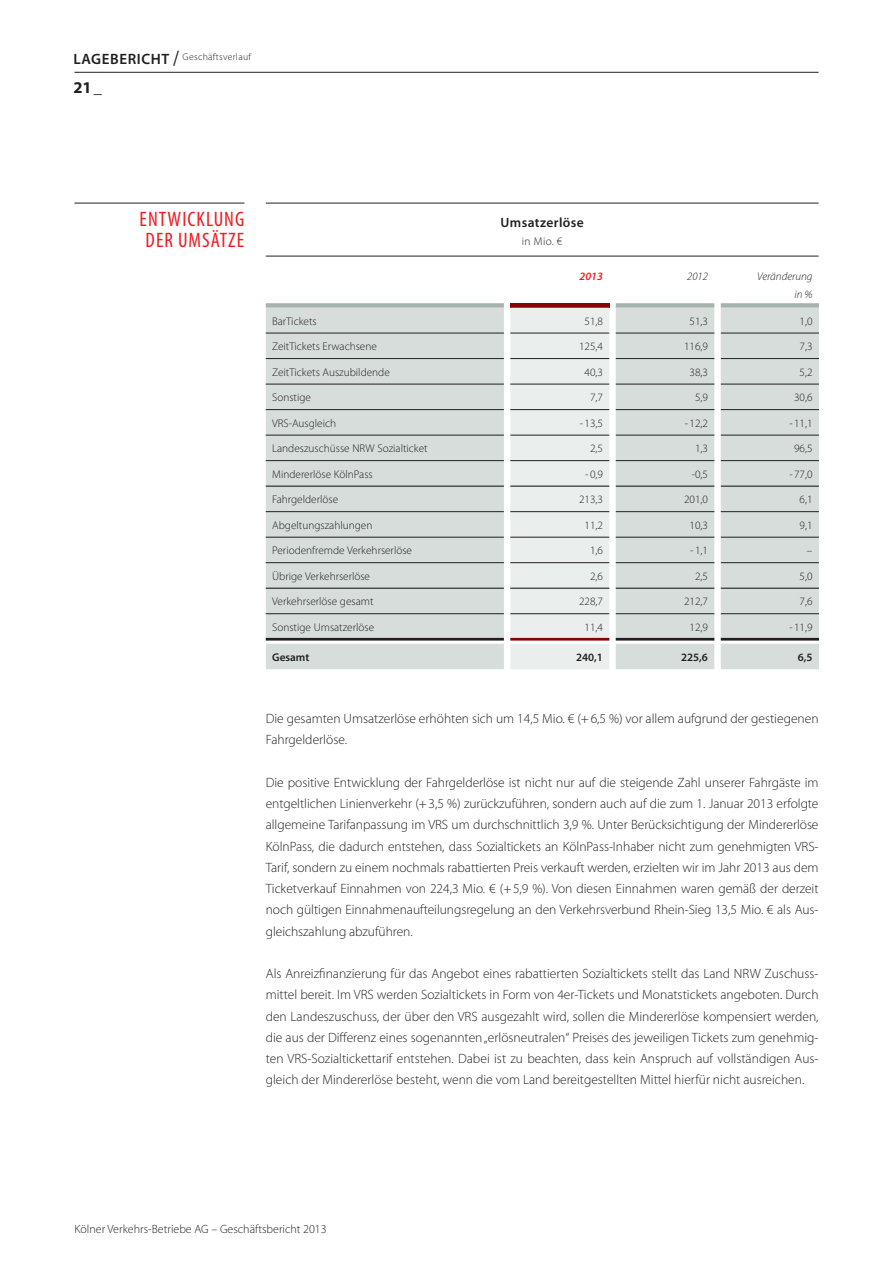
<style>
.page{position:relative;width:893px;height:1263px;background:#fff}
.page>*{position:absolute;margin:0;border:0;box-sizing:border-box;transform-origin:0 0}
.t1{font:condensed 21px/21px "Myriad Pro";letter-spacing:.05em;color:#ee1d23}
.t2{font:700 16.5px "Myriad Pro";color:#231f20}
.t3{font:300 13.5px/21.3px "Myriad Pro";color:#231f20;text-align:justify}
.t4{font:600 13.5px "Myriad Pro";letter-spacing:.03em;color:#231f20}
.t5{font:300 12px "Myriad Pro";color:#231f20}
.t6{font:300 11.25px "Myriad Pro";color:#231f20}
.t7{font:600 11.25px "Myriad Pro";color:#231f20}
.t8{font:italic 300 11.25px/18px "Myriad Pro";color:#231f20;text-align:right}
.t9{font:italic 600 11.25px "Myriad Pro";color:#ee1d23}
.t10{font:300 9.75px "Myriad Pro";letter-spacing:.03em;color:#231f20}
.s1{font-weight:600;font-size:15px}
.s2{font-weight:400;font-stretch:condensed;font-size:21px}
</style>
<div class="page">
<hr style="left:74px;top:72px;width:745px;height:1px;background:#231f20">
<hr style="left:266px;top:203px;width:553px;height:1px;background:#231f20">
<hr style="left:266px;top:256px;width:553px;height:1px;background:#231f20">
<svg style="left:266px;top:303px;width:553px;height:366px;background:#d9dedc"></svg>
<hr style="left:266px;top:588px;width:238px;height:1px;background:#231f20">
<hr style="left:510px;top:588px;width:99px;height:1px;background:#231f20">
<hr style="left:616px;top:588px;width:98px;height:1px;background:#231f20">
<hr style="left:266px;top:486px;width:238px;height:1px;background:#231f20">
<hr style="left:510px;top:486px;width:99px;height:1px;background:#231f20">
<hr style="left:616px;top:486px;width:98px;height:1px;background:#231f20">
<hr style="left:266px;top:638px;width:238px;height:3px;background:#231f20">
<hr style="left:510px;top:638px;width:99px;height:3px;background:#8b0202">
<hr style="left:616px;top:638px;width:98px;height:3px;background:#231f20">
<hr style="left:721px;top:486px;width:98px;height:1px;background:#231f20">
<hr style="left:721px;top:588px;width:98px;height:1px;background:#231f20">
<hr style="left:721px;top:638px;width:98px;height:3px;background:#231f20">
<hr style="left:266px;top:333px;width:238px;height:1px;background:#231f20">
<hr style="left:510px;top:333px;width:99px;height:1px;background:#231f20">
<hr style="left:616px;top:333px;width:98px;height:1px;background:#231f20">
<hr style="left:721px;top:333px;width:98px;height:1px;background:#231f20">
<hr style="left:266px;top:358px;width:238px;height:1px;background:#231f20">
<hr style="left:510px;top:358px;width:99px;height:1px;background:#231f20">
<hr style="left:616px;top:358px;width:98px;height:1px;background:#231f20">
<hr style="left:721px;top:358px;width:98px;height:1px;background:#231f20">
<hr style="left:266px;top:384px;width:238px;height:1px;background:#231f20">
<hr style="left:510px;top:384px;width:99px;height:1px;background:#231f20">
<hr style="left:616px;top:384px;width:98px;height:1px;background:#231f20">
<hr style="left:721px;top:384px;width:98px;height:1px;background:#231f20">
<hr style="left:266px;top:409px;width:238px;height:1px;background:#231f20">
<hr style="left:510px;top:409px;width:99px;height:1px;background:#231f20">
<hr style="left:616px;top:409px;width:98px;height:1px;background:#231f20">
<hr style="left:721px;top:409px;width:98px;height:1px;background:#231f20">
<hr style="left:266px;top:435px;width:238px;height:1px;background:#231f20">
<hr style="left:510px;top:435px;width:99px;height:1px;background:#231f20">
<hr style="left:616px;top:435px;width:98px;height:1px;background:#231f20">
<hr style="left:721px;top:435px;width:98px;height:1px;background:#231f20">
<hr style="left:266px;top:460px;width:238px;height:1px;background:#231f20">
<hr style="left:510px;top:460px;width:99px;height:1px;background:#231f20">
<hr style="left:616px;top:460px;width:98px;height:1px;background:#231f20">
<hr style="left:721px;top:460px;width:98px;height:1px;background:#231f20">
<hr style="left:266px;top:511px;width:238px;height:1px;background:#231f20">
<hr style="left:510px;top:511px;width:99px;height:1px;background:#231f20">
<hr style="left:616px;top:511px;width:98px;height:1px;background:#231f20">
<hr style="left:721px;top:511px;width:98px;height:1px;background:#231f20">
<hr style="left:266px;top:537px;width:238px;height:1px;background:#231f20">
<hr style="left:510px;top:537px;width:99px;height:1px;background:#231f20">
<hr style="left:616px;top:537px;width:98px;height:1px;background:#231f20">
<hr style="left:721px;top:537px;width:98px;height:1px;background:#231f20">
<hr style="left:266px;top:562px;width:238px;height:1px;background:#231f20">
<hr style="left:510px;top:562px;width:99px;height:1px;background:#231f20">
<hr style="left:616px;top:562px;width:98px;height:1px;background:#231f20">
<hr style="left:721px;top:562px;width:98px;height:1px;background:#231f20">
<hr style="left:266px;top:613px;width:238px;height:1px;background:#231f20">
<hr style="left:510px;top:613px;width:99px;height:1px;background:#231f20">
<hr style="left:616px;top:613px;width:98px;height:1px;background:#231f20">
<hr style="left:721px;top:613px;width:98px;height:1px;background:#231f20">
<hr style="left:74px;top:203px;width:170px;height:1px;background:#231f20">
<p class="t10" style="left:73px;top:51px;width:179px"><span class="s1">LAgebericht</span> <span class="s2">/</span> Geschäftsverlauf</p>
<p class="t2" style="left:73px;top:76px;width:30px">21_</p>
<h1 class="t1" style="left:140px;top:208px;width:106px">ENTWICKLU NG<br>DER UMSÄTZE</h1>
<p class="t4" style="left:500px;top:214px;width:85px">Umsatzerlöse</p>
<p class="t6" style="left:522px;top:234px;width:42px">in Mio. €</p>
<p class="t9" style="left:580px;top:269px;width:25px">2013</p>
<p class="t8" style="left:687px;top:267px;width:22px">2012</p>
<p class="t8" style="left:757px;top:267px;width:57px">Veränderung in %</p>
<p class="t6" style="left:272px;top:314px;width:46px">BarTickets</p>
<p class="t6" style="left:585px;top:314px;width:20px">51,8</p>
<p class="t6" style="left:690px;top:314px;width:20px">51,3</p>
<p class="t6" style="left:800px;top:314px;width:14px">1,0</p>
<p class="t6" style="left:272px;top:339px;width:106px">ZeitTickets Erwachsene</p>
<p class="t6" style="left:579px;top:339px;width:25px">125,4</p>
<p class="t6" style="left:684px;top:339px;width:25px">116,9</p>
<p class="t6" style="left:800px;top:339px;width:14px">7,3</p>
<p class="t6" style="left:272px;top:365px;width:119px">ZeitTickets Auszubildende</p>
<p class="t6" style="left:585px;top:365px;width:20px">40,3</p>
<p class="t6" style="left:690px;top:365px;width:20px">38,3</p>
<p class="t6" style="left:800px;top:365px;width:14px">5,2</p>
<p class="t6" style="left:272px;top:391px;width:40px">Sonstige</p>
<p class="t6" style="left:590px;top:391px;width:14px">7,7</p>
<p class="t6" style="left:695px;top:391px;width:14px">5,9</p>
<p class="t6" style="left:794px;top:391px;width:20px">30,6</p>
<p class="t6" style="left:272px;top:416px;width:65px">VRS-Ausgleich</p>
<p class="t6" style="left:580px;top:416px;width:25px">- 13,5</p>
<p class="t6" style="left:685px;top:416px;width:25px">- 12,2</p>
<p class="t6" style="left:789px;top:416px;width:25px">- 11,1</p>
<p class="t6" style="left:272px;top:442px;width:157px">Landeszuschüsse NRW Sozialticket</p>
<p class="t6" style="left:590px;top:442px;width:14px">2,5</p>
<p class="t6" style="left:695px;top:442px;width:14px">1,3</p>
<p class="t6" style="left:794px;top:442px;width:20px">96,5</p>
<p class="t6" style="left:272px;top:467px;width:102px">Mindererlöse KölnPass</p>
<p class="t6" style="left:585px;top:467px;width:19px">- 0,9</p>
<p class="t6" style="left:692px;top:467px;width:18px">-0,5</p>
<p class="t6" style="left:789px;top:467px;width:25px">- 77,0</p>
<p class="t6" style="left:272px;top:493px;width:67px">Fahrgelderlöse</p>
<p class="t6" style="left:579px;top:493px;width:25px">213,3</p>
<p class="t6" style="left:684px;top:493px;width:25px">201,0</p>
<p class="t6" style="left:800px;top:493px;width:14px">6,1</p>
<p class="t6" style="left:272px;top:518px;width:102px">Abgeltungszahlungen</p>
<p class="t6" style="left:585px;top:518px;width:20px">11,2</p>
<p class="t6" style="left:690px;top:518px;width:20px">10,3</p>
<p class="t6" style="left:800px;top:518px;width:14px">9,1</p>
<p class="t6" style="left:272px;top:544px;width:141px">Periodenfremde Verkehrserlöse</p>
<p class="t6" style="left:590px;top:544px;width:14px">1,6</p>
<p class="t6" style="left:690px;top:544px;width:19px">- 1,1</p>
<p class="t6" style="left:807px;top:544px;width:7px">–</p>
<p class="t6" style="left:272px;top:569px;width:99px">Übrige Verkehrserlöse</p>
<p class="t6" style="left:590px;top:569px;width:14px">2,6</p>
<p class="t6" style="left:695px;top:569px;width:14px">2,5</p>
<p class="t6" style="left:800px;top:569px;width:14px">5,0</p>
<p class="t6" style="left:272px;top:595px;width:103px">Verkehrserlöse gesamt</p>
<p class="t6" style="left:579px;top:595px;width:25px">228,7</p>
<p class="t6" style="left:684px;top:595px;width:25px">212,7</p>
<p class="t6" style="left:800px;top:595px;width:14px">7,6</p>
<p class="t6" style="left:272px;top:620px;width:103px">Sonstige Umsatzerlöse</p>
<p class="t6" style="left:585px;top:620px;width:20px">11,4</p>
<p class="t6" style="left:690px;top:620px;width:20px">12,9</p>
<p class="t6" style="left:789px;top:620px;width:25px">- 11,9</p>
<p class="t7" style="left:272px;top:650px;width:39px">Gesamt</p>
<p class="t7" style="left:576px;top:650px;width:28px">240,1</p>
<p class="t7" style="left:681px;top:650px;width:28px">225,6</p>
<p class="t7" style="left:798px;top:650px;width:16px">6,5</p>
<p class="t3" style="left:266px;top:708px;width:554px">Die gesamten Umsatzerlöse erhöhten sich um 14,5 Mio. € (+6,5 %) vor allem aufgrund der gestiegenen<br>Fahrgelderlöse.</p>
<p class="t3" style="left:266px;top:771px;width:554px">Die positive Entwicklung der Fahrgelderlöse ist nicht nur auf die steigende Zahl unserer Fahrgäste im entgeltlichen Linienverkehr (+3,5 %) zurückzuführen, sondern auch auf die zum 1. Januar 2013 erfolgte allgemeine Tarifanpassung im VRS um durchschnittlich 3,9 %. Unter Berücksichtigung der Mindererlöse KölnPass, die dadurch entstehen, dass Sozialtickets an KölnPass-Inhaber nicht zum genehmigten VRS-Tarif, sondern zu einem nochmals rabattierten Preis verkauft werden, erzielten wir im Jahr 2013 aus dem Ticketverkauf Einnahmen von 224,3 Mio. € (+5,9 %). Von diesen Einnahmen waren gemäß der derzeit noch gültigen Einnahmenaufteilungsregelung an den Verkehrsverbund Rhein-Sieg 13,5 Mio. € als Aus&shy;gleichszahlung abzuführen.</p>
<p class="t3" style="left:266px;top:963px;width:554px">Als Anreizfinanzierung für das Angebot eines rabattierten Sozialtickets stellt das Land NRW Zuschuss&shy;mittel bereit. Im VRS werden Sozialtickets in Form von 4er-Tickets und Monatstickets angeboten. Durch den Landeszuschuss, der über den VRS ausgezahlt wird, sollen die Mindererlöse kompensiert werden, die aus der Differenz eines sogenannten „erlösneutralen“ Preises des jeweiligen Tickets zum genehmig&shy;ten VRS-Sozialtickettarif entstehen. Dabei ist zu beachten, dass kein Anspruch auf vollständigen Aus&shy;gleich der Mindererlöse besteht, wenn die vom Land bereitgestellten Mittel hierfür nicht ausreichen.</p>
<p class="t5" style="left:74px;top:1222px;width:254px">Kölner Verkehrs-Betriebe AG – Geschäftsbericht 2013</p>
</div>
